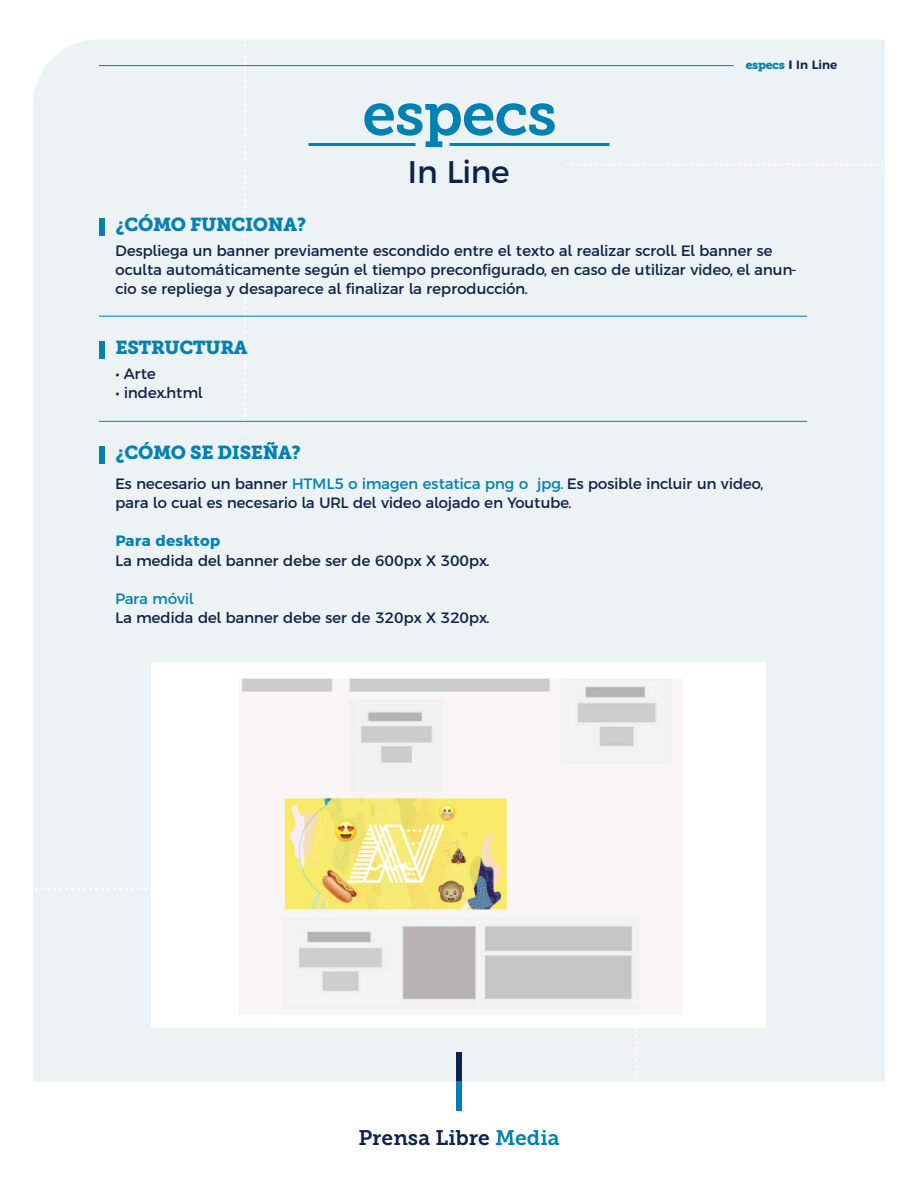
<style>
.page{position:relative;width:918px;height:1188px;background:#fff}
.page>*{position:absolute;margin:0;border:0;box-sizing:border-box;transform-origin:0 0}
.t1{font:60.75px "Museo Slab 700";letter-spacing:-.02em;color:#0081b1}
.t2{font:31.2px "Argentum Sans";color:#0d2349}
.t3{font:21px "Museo Slab 700";color:#0d2349}
.t4{font:18.6px "Museo Slab 900";letter-spacing:-.02em;color:#0081b1}
.t5{font:15px/19.2px "Argentum Sans";color:#0d2349}
.t6{font:700 15px "Argentum Sans";color:#0081b1}
.t7{font:15px "Argentum Sans";color:#0081b1}
.t8{font:12px "Museo Slab 900";letter-spacing:-.02em;color:#0081b1}
.s1{font-family:"Argentum Sans";font-weight:700;color:#0d2349}
.s2{font-family:"Argentum Sans";font-weight:600;color:#0d2349}
.s3{color:#0081b1}
</style>
<div class="page">
<div style="left:33px;top:40px;width:852px;height:1042px;background:#edf2f4"></div>
<svg style="left:244px;top:40px;width:2px;height:393px"></svg>
<svg style="left:636px;top:1028px;width:1px;height:54px"></svg>
<svg style="left:33px;top:888px;width:119px;height:2px"></svg>
<svg style="left:566px;top:164px;width:319px;height:1px"></svg>
<hr style="left:309px;top:143px;width:107px;height:3px;background:#0081b1">
<hr style="left:450px;top:143px;width:159px;height:3px;background:#0081b1">
<div style="left:456px;top:1052px;width:5px;height:30px;background:#0d2349"></div>
<div style="left:456px;top:1082px;width:5px;height:29px;background:#0081b1"></div>
<div style="left:99px;top:218px;width:5px;height:18px;background:#0081b1"></div>
<div style="left:99px;top:446px;width:5px;height:18px;background:#0081b1"></div>
<hr style="left:99px;top:316px;width:708px;height:1px;background:#0081b1">
<div style="left:99px;top:341px;width:5px;height:18px;background:#0081b1"></div>
<hr style="left:99px;top:421px;width:708px;height:1px;background:#0081b1">
<div style="left:152px;top:663px;width:614px;height:365px;background:#fff"></div>
<hr style="left:99px;top:65px;width:635px;height:1px;background:#0081b1">
<img style="left:239px;top:678px;width:434px;height:332px">
<h1 class="t1" style="left:362px;top:79px;width:196px">especs</h1>
<h2 class="t2" style="left:408px;top:148px;width:103px">In Line</h2>
<p class="t8" style="left:746px;top:57px;width:93px">especs <span class="s1">I</span> <span class="s2">In Line</span></p>
<p class="t4" style="left:116px;top:214px;width:192px">¿CÓMO FUNCIONA?</p>
<p class="t5" style="left:116px;top:241px;width:682px">Despliega un banner previamente escondido entre el texto al realizar scroll. El banner se oculta automáticamente según el tiempo preconfigurado, en caso de utilizar video, el anun&shy;cio se repliega y desaparece al finalizar la reproducción.</p>
<p class="t4" style="left:116px;top:337px;width:134px">ESTRUCTURA</p>
<p class="t5" style="left:116px;top:364px;width:42px">• Arte</p>
<p class="t5" style="left:116px;top:383px;width:89px">• index.html</p>
<p class="t4" style="left:116px;top:442px;width:187px">¿CÓMO SE DISEÑA?</p>
<p class="t5" style="left:116px;top:474px;width:649px">Es necesario un banner <span class="s3">HTML5 o imagen estatica png o jpg.</span> Es posible incluir un video, para lo cual es necesario la URL del video alojado en Youtube.</p>
<p class="t6" style="left:116px;top:529px;width:107px">Para desktop</p>
<p class="t5" style="left:116px;top:550px;width:375px">La medida del banner debe ser de 600px X 300px.</p>
<p class="t7" style="left:116px;top:587px;width:80px">Para móvil</p>
<p class="t5" style="left:116px;top:608px;width:375px">La medida del banner debe ser de 320px X 320px.</p>
<h3 class="t3" style="left:358px;top:1126px;width:203px">Prensa Libre <span class="s3">Media</span></h3>
</div>
